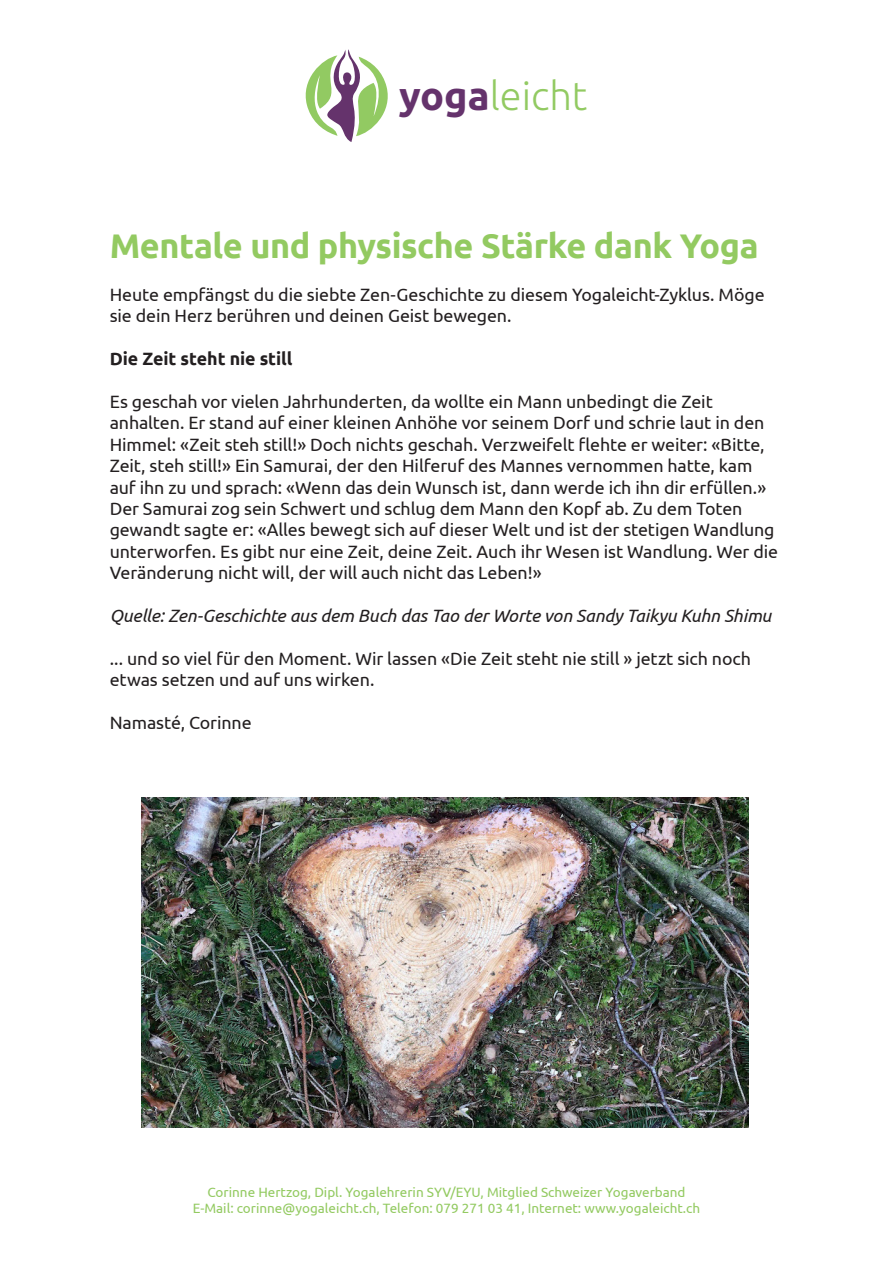
<style>
.page{position:relative;width:893px;height:1263px;background:#fff}
.page>*{position:absolute;margin:0;border:0;box-sizing:border-box;transform-origin:0 0}
.t1{font:300 39.9px "Ubuntu";color:#92ca62}
.t2{font:700 34.2px "Ubuntu";letter-spacing:-.01em;color:#93ca61}
.t3{font:17.85px/21.5px "Ubuntu";letter-spacing:-.005em;color:#231f20}
.t4{font:italic 17.85px "Ubuntu";letter-spacing:-.005em;color:#231f20}
.t5{font:700 17.85px "Ubuntu";letter-spacing:-.005em;color:#231f20}
.t6{font:13.5px "Ubuntu";color:#93ca61}
.s1{font-weight:700;color:#65336c}
</style>
<div class="page">
<svg style="left:306px;top:49px;width:82px;height:93px"></svg>
<img style="left:142px;top:797px;width:606px;height:330px">
<p class="t1" style="left:399px;top:70px;width:190px"><span class="s1">yoga</span>leicht</p>
<p class="t2" style="left:110px;top:225px;width:650px">Mentale und physische Stärke dank Yoga</p>
<p class="t3" style="left:110px;top:283px;width:656px">Heute empfängst du die siebte Zen-Geschichte zu diesem Yogaleicht-Zyklus. Möge sie dein Herz berühren und deinen Geist bewegen.</p>
<p class="t5" style="left:110px;top:348px;width:184px">Die Zeit steht nie still</p>
<p class="t3" style="left:110px;top:390px;width:605px">Es geschah vor vielen Jahrhunderten, da wollte ein Mann unbedingt die Zeit</p>
<p class="t3" style="left:110px;top:412px;width:670px">anhalten. Er stand auf einer kleinen Anhöhe vor seinem Dorf und schrie laut in den Himmel: «Zeit steh still!» Doch nichts geschah. Verzweifelt flehte er weiter: «Bitte, Zeit, steh still!» Ein Samurai, der den Hilferuf des Mannes vernommen hatte, kam auf ihn zu und sprach: «Wenn das dein Wunsch ist, dann werde ich ihn dir erfüllen.» Der Samurai zog sein Schwert und schlug dem Mann den Kopf ab. Zu dem Toten gewandt sagte er: «Alles bewegt sich auf dieser Welt und ist der stetigen Wandlung unterworfen. Es gibt nur eine Zeit, deine Zeit. Auch ihr Wesen ist Wandlung. Wer die Veränderung nicht will, der will auch nicht das Leben!»</p>
<p class="t4" style="left:110px;top:605px;width:663px">Quelle: Zen-Geschichte aus dem Buch das Tao der Worte von Sandy Taikyu Kuhn Shimu</p>
<p class="t3" style="left:110px;top:647px;width:643px">... und so viel für den Moment. Wir lassen «Die Zeit steht nie still » jetzt sich noch etwas setzen und auf uns wirken.</p>
<p class="t3" style="left:110px;top:711px;width:144px">Namasté, Corinne</p>
<p class="t6" style="left:207px;top:1184px;width:480px">Corinne Hertzog, Dipl. Yogalehrerin SYV/EYU, Mitglied Schweizer Yogaverband</p>
<p class="t6" style="left:193px;top:1200px;width:509px">E-Mail: corinne@yogaleicht.ch, Telefon: 079 271 03 41, Internet: www.yogaleicht.ch</p>
</div>
